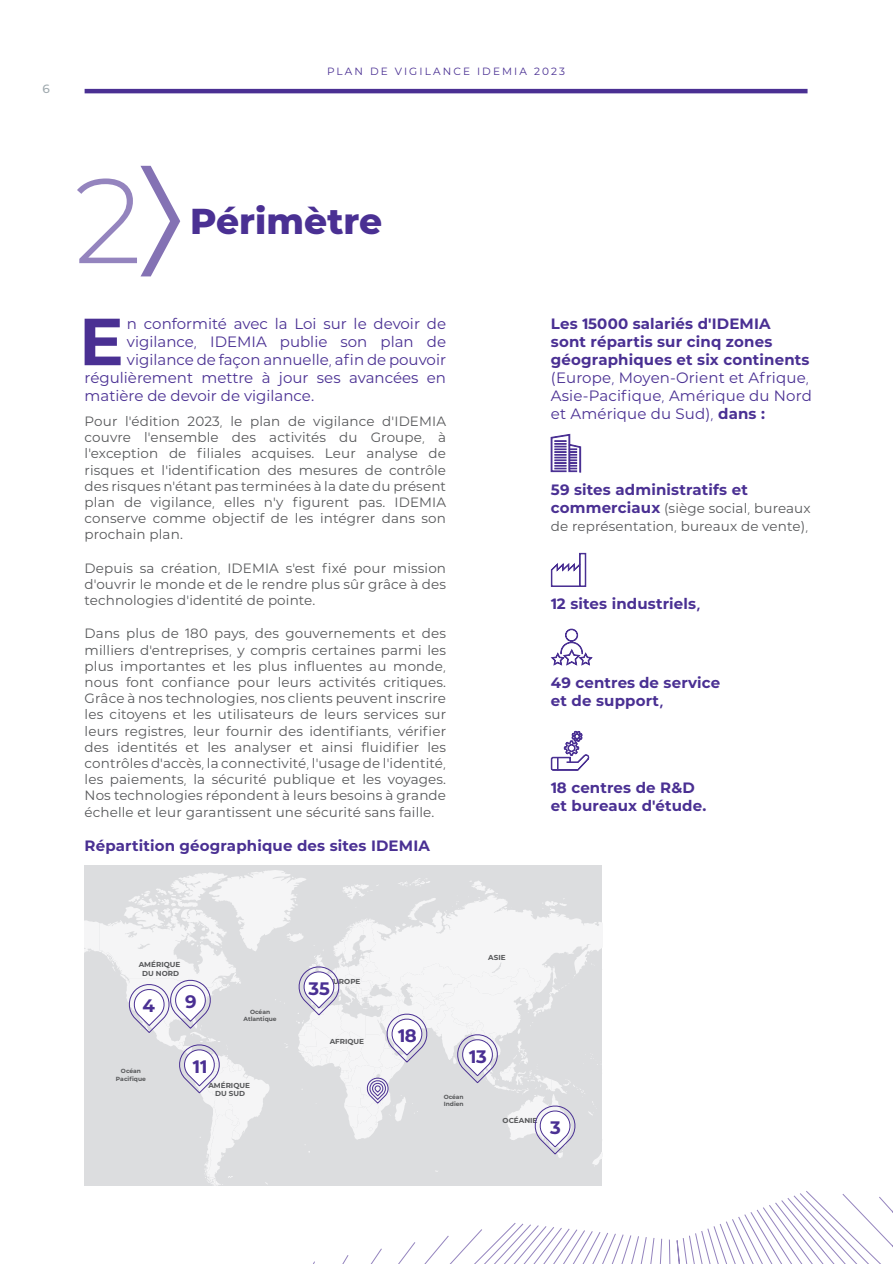
<style>
.page{position:relative;width:893px;height:1264px;background:#fff}
.page>*{position:absolute;margin:0;border:0;box-sizing:border-box;transform-origin:0 0}
.t1{font:300 120px "IDEMIA";color:#9484be}
.t2{font:700 66.45px "IDEMIA";color:#4a3093}
.t3{font:800 36px "IDEMIA";color:#4a3093}
.t4{font:700 18px "IDEMIA";color:#4a3093}
.t5{font:15px/18px "IDEMIA";color:#4a3093}
.t6{font:700 15px/18px "IDEMIA";letter-spacing:.01em;color:#4a3093}
.t7{font:13.5px/16.2px "IDEMIA";letter-spacing:.01em;color:#57585a;text-align:justify}
.t8{font:500 12px "IDEMIA";color:#9fa9ae}
.t9{font:10.5px "IDEMIA";letter-spacing:.2em;color:#4a3093}
.t10{font:700 7.2px/8.7px "IDEMIA";color:#57585a;text-align:center}
.t11{font:700 6px/7.2px "IDEMIA";color:#57585a;text-align:center}
.s1{font-weight:700}
.s2{font-weight:700;font-size:15px;color:#4a3093}
</style>
<div class="page">
<svg style="left:84px;top:1167px;width:808px;height:96px"></svg>
<hr style="left:85px;top:89px;width:722px;height:4px;background:#4a3093">
<svg style="left:140px;top:166px;width:40px;height:110px"></svg>
<svg style="left:551px;top:434px;width:30px;height:38px"></svg>
<svg style="left:550px;top:552px;width:37px;height:35px"></svg>
<svg style="left:550px;top:628px;width:43px;height:143px"></svg>
<svg style="left:85px;top:869px;width:517px;height:315px"></svg>
<p class="t8" style="left:43px;top:81px;width:9px">6</p>
<p class="t9" style="left:327px;top:64px;width:240px">PLAN DE VIGILANCE IDEMIA 2023</p>
<h1 class="t1" style="left:74px;top:139px;width:69px">2</h1>
<h3 class="t3" style="left:190px;top:194px;width:194px">Périmètre</h3>
<h2 class="t2" style="left:79px;top:293px;width:46px">E</h2>
<p class="t5" style="left:127px;top:314px;width:321px">n conformité avec la Loi sur le devoir de</p>
<p class="t5" style="left:127px;top:332px;width:321px">vigilance, IDEMIA publie son plan de</p>
<p class="t5" style="left:127px;top:350px;width:321px">vigilance de façon annuelle, afin de pouvoir</p>
<p class="t5" style="left:85px;top:368px;width:363px">régulièrement mettre à jour ses avancées en</p>
<p class="t5" style="left:85px;top:386px;width:231px">matière de devoir de vigilance.</p>
<p class="t7" style="left:85px;top:412px;width:363px">Pour l’édition 2023, le plan de vigilance d’IDEMIA couvre l’ensemble des activités du Groupe, à l’exception de filiales acquises. Leur analyse de risques et l’identification des mesures de contrôle des risques n’étant pas terminées à la date du présent plan de vigilance, elles n’y figurent pas. IDEMIA conserve comme objectif de les intégrer dans son prochain plan.</p>
<p class="t7" style="left:85px;top:559px;width:363px">Depuis sa création, IDEMIA s’est fixé pour mission d’ouvrir le monde et de le rendre plus sûr grâce à des technologies d’identité de pointe.</p>
<p class="t7" style="left:85px;top:625px;width:363px">Dans plus de 180 pays, des gouvernements et des milliers d’entreprises, y compris certaines parmi les plus importantes et les plus influentes au monde, nous font confiance pour leurs activités critiques.<br>Grâce à nos technologies, nos clients peuvent inscrire les citoyens et les utilisateurs de leurs services sur leurs registres, leur fournir des identifiants, vérifier des identités et les analyser et ainsi fluidifier les contrôles d’accès, la connectivité, l’usage de l’identité, les paiements, la sécurité publique et les voyages.<br>Nos technologies répondent à leurs besoins à grande échelle et leur garantissent une sécurité sans faille.</p>
<p class="t6" style="left:85px;top:836px;width:347px">Répartition géographique des sites IDEMIA</p>
<p class="t6" style="left:551px;top:314px;width:260px">Les 15000 salariés d’IDEMIA<br>sont répartis sur cinq zones géographiques et six continents</p>
<p class="t5" style="left:551px;top:368px;width:263px">(Europe, Moyen-Orient et Afrique,<br>Asie-Pacifique, Amérique du Nord et Amérique du Sud), <span class="s1">dans :</span></p>
<p class="t6" style="left:551px;top:479px;width:198px">59 sites administratifs et</p>
<p class="t7" style="left:551px;top:498px;width:261px;line-height:18px"><span class="s2">commerciaux</span> (siège social, bureaux de représentation, bureaux de vente),</p>
<p class="t6" style="left:551px;top:594px;width:151px">12 sites industriels,</p>
<p class="t6" style="left:551px;top:672px;width:171px">49 centres de service et de support,</p>
<p class="t6" style="left:551px;top:777px;width:157px">18 centres de R&amp;D et bureaux d’étude.</p>
<p class="t10" style="left:139px;top:959px;width:43px">AMÉRIQUE<br>DU NORD</p>
<h3 class="t4" style="left:142px;top:992px;width:14px">4</h3>
<h3 class="t4" style="left:185px;top:988px;width:13px">9</h3>
<p class="t11" style="left:243px;top:1007px;width:35px">Océan<br>Atlantique</p>
<p class="t11" style="left:116px;top:1067px;width:31px">Océan<br>Pacifique</p>
<h3 class="t4" style="left:193px;top:1052px;width:16px">11</h3>
<p class="t10" style="left:208px;top:1080px;width:43px">AMÉRIQUE<br>DU SUD</p>
<p class="t10" style="left:328px;top:976px;width:34px">EUROPE</p>
<h3 class="t4" style="left:309px;top:975px;width:23px">35</h3>
<p class="t10" style="left:330px;top:1036px;width:36px">AFRIQUE</p>
<h3 class="t4" style="left:398px;top:1022px;width:21px">18</h3>
<p class="t10" style="left:488px;top:952px;width:19px">ASIE</p>
<h3 class="t4" style="left:469px;top:1042px;width:19px">13</h3>
<p class="t11" style="left:444px;top:1092px;width:22px;text-align:left">Océan<br>Indien</p>
<p class="t10" style="left:503px;top:1115px;width:36px">OCÉANIE</p>
<h3 class="t4" style="left:550px;top:1114px;width:12px">3</h3>
</div>
